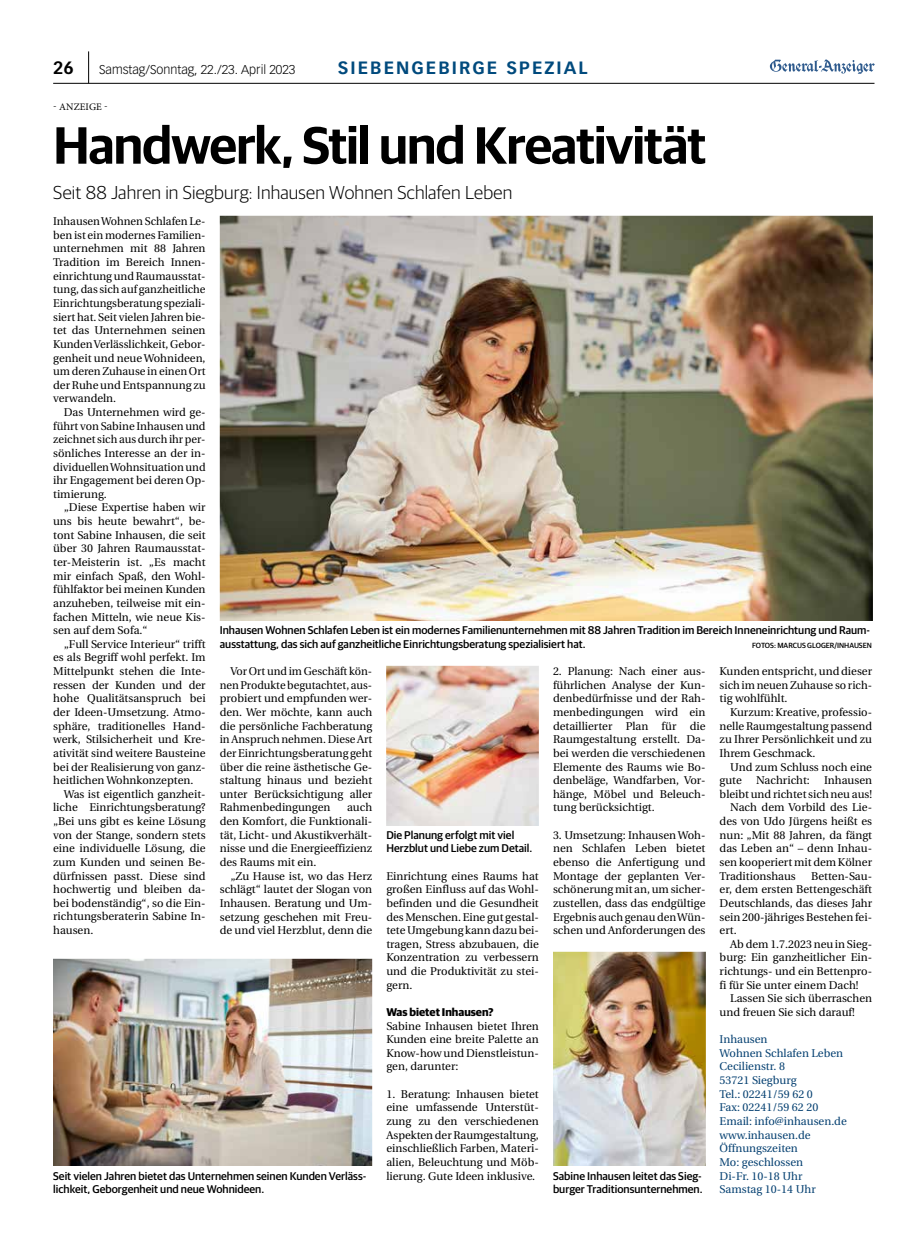
<style>
.page{position:relative;width:904px;height:1241px;background:#fff}
.page>*{position:absolute;margin:0;border:0;box-sizing:border-box;transform-origin:0 0}
.t1{font:600 52.5px "Gdn Sans";letter-spacing:-.025em;color:#000}
.t2{font:300 18.75px "Gdn Sans";letter-spacing:.01em;color:#000}
.t3{font:700 17.5px "Vectora LT";letter-spacing:.12em;color:#004a7d}
.t4{font:700 17.5px "Vectora LT";color:#000}
.t5{font:300 12.5px "Vectora LT";color:#000}
.t6{font:11.25px/13.6px "Utopia";color:#000;text-align:justify}
.t7{font:500 11.25px/13.6px "Gdn Sans";color:#000}
.t8{font:11.25px/13.6px "Utopia";color:#054071}
.t9{font:700 11.25px "Gdn Sans";color:#000}
.t10{font:10px "Minion Pro";letter-spacing:.01em;color:#000}
.t11{font:500 7.5px "Gdn Sans";color:#000}
</style>
<div class="page">
<img style="left:219px;top:215px;width:653px;height:406px">
<img style="left:53px;top:958px;width:320px;height:208px">
<img style="left:386px;top:665px;width:153px;height:161px">
<img style="left:553px;top:951px;width:153px;height:215px">
<hr style="left:53px;top:83px;width:821px;height:1px;background:#000">
<hr style="left:88px;top:51px;width:1px;height:32px;background:#000">
<svg style="left:769px;top:59px;width:105px;height:15px"></svg>
<h3 class="t4" style="left:53px;top:57px;width:22px">26</h3>
<p class="t5" style="left:99px;top:62px;width:198px">Samstag/Sonntag, 22./23. April 2023</p>
<h3 class="t3" style="left:338px;top:57px;width:251px">SIEBENGEBIRGE SPEZIAL</h3>
<p class="t10" style="left:53px;top:100px;width:56px">- ANZEIGE -</p>
<h1 class="t1" style="left:53px;top:115px;width:654px">Handwerk, Stil und Kreativität</h1>
<h2 class="t2" style="left:53px;top:182px;width:460px">Seit 88 Jahren in Siegburg: Inhausen Wohnen Schlafen Leben</h2>
<p class="t6" style="left:53px;top:215px;width:154px">Inhausen Wohnen Schlafen Le&shy;ben ist ein modernes Familien&shy;unternehmen mit 88 Jahren Tradition im Bereich Innen&shy;einrichtung und Raumausstat&shy;tung, das sich auf ganzheitliche Einrichtungsberatung speziali&shy;siert hat. Seit vielen Jahren bie&shy;tet das Unternehmen seinen Kunden Verlässlichkeit, Gebor&shy;genheit und neue Wohnideen, um deren Zuhause in einen Ort der Ruhe und Entspannung zu verwandeln.</p>
<p class="t6" style="left:53px;top:405px;width:154px;text-indent:11px">Das Unternehmen wird ge&shy;führt von Sabine Inhausen und zeichnet sich aus durch ihr per&shy;sönliches Interesse an der in&shy;dividuellen Wohnsituation und ihr Engagement bei deren Op&shy;timierung.</p>
<p class="t6" style="left:53px;top:501px;width:154px;text-indent:11px">„Diese Expertise haben wir uns bis heute bewahrt“, be&shy;tont Sabine Inhausen, die seit über 30 Jahren Raumausstat&shy;ter-Meisterin ist. „Es macht mir einfach Spaß, den Wohl&shy;fühlfaktor bei meinen Kunden anzuheben, teilweise mit ein&shy;fachen Mitteln, wie neue Kis&shy;sen auf dem Sofa.“</p>
<p class="t6" style="left:53px;top:637px;width:154px;text-indent:11px">„Full Service Interieur“ trifft es als Begriff wohl perfekt. Im Mittelpunkt stehen die Inte&shy;ressen der Kunden und der hohe Qualitätsanspruch bei der Ideen-Umsetzung. Atmo&shy;sphäre, traditionelles Hand&shy;werk, Stilsicherheit und Kre&shy;ativität sind weitere Bausteine bei der Realisierung von ganz&shy;heitlichen Wohnkonzepten.</p>
<p class="t6" style="left:53px;top:787px;width:154px;text-indent:11px">Was ist eigentlich ganzheit&shy;liche Einrichtungsberatung? „Bei uns gibt es keine Lösung von der Stange, sondern stets eine individuelle Lösung, die zum Kunden und seinen Be&shy;dürfnissen passt. Diese sind hochwertig und bleiben da&shy;bei bodenständig“, so die Ein&shy;richtungsberaterin Sabine In&shy;hausen.</p>
<p class="t7" style="left:220px;top:623px;width:652px">Inhausen Wohnen Schlafen Leben ist ein modernes Familienunternehmen mit 88 Jahren Tradition im Bereich Inneneinrichtung und Raum&shy;ausstattung, das sich auf ganzheitliche Einrichtungsberatung spezialisiert hat.</p>
<p class="t11" style="left:752px;top:640px;width:121px">FOTOS: MARCUS GLOGER/INHAUSEN</p>
<p class="t6" style="left:553px;top:664px;width:154px">2. Planung: Nach einer aus&shy;führlichen Analyse der Kun&shy;denbedürfnisse und der Rah&shy;menbedingungen wird ein detaillierter Plan für die Raumgestaltung erstellt. Da&shy;bei werden die verschiedenen Elemente des Raums wie Bo&shy;denbeläge, Wandfarben, Vor&shy;hänge, Möbel und Beleuch&shy;tung berücksichtigt.</p>
<p class="t6" style="left:553px;top:828px;width:154px">3. Umsetzung: Inhausen Woh&shy;nen Schlafen Leben bietet ebenso die Anfertigung und Montage der geplanten Ver&shy;schönerung mit an, um sicher&shy;zustellen, dass das endgültige Ergebnis auch genau den Wün&shy;schen und Anforderungen des</p>
<p class="t6" style="left:220px;top:664px;width:154px;text-indent:11px">Vor Ort und im Geschäft kön&shy;nen Produkte begutachtet, aus&shy;probiert und empfunden wer&shy;den. Wer möchte, kann auch die persönliche Fachberatung in Anspruch nehmen. Diese Art der Einrichtungsberatung geht über die reine ästhetische Ge&shy;staltung hinaus und bezieht unter Berücksichtigung aller Rahmenbedingungen</p>
<p class="t6" style="left:719px;top:664px;width:154px">Kunden entspricht, und dieser sich im neuen Zuhause so rich&shy;tig wohlfühlt.</p>
<p class="t6" style="left:719px;top:705px;width:154px;text-indent:11px">Kurzum: Kreative, professio&shy;nelle Raumgestaltung passend zu Ihrer Persönlichkeit und zu Ihrem Geschmack.</p>
<p class="t6" style="left:719px;top:760px;width:154px;text-indent:11px">Und zum Schluss noch eine gute</p>
<p class="t6" style="left:756px;top:773px;width:55px">Nachricht:</p>
<p class="t6" style="left:824px;top:773px;width:49px">Inhausen</p>
<p class="t6" style="left:719px;top:787px;width:154px">bleibt und richtet sich neu aus!</p>
<p class="t6" style="left:730px;top:800px;width:143px">Nach dem Vorbild des Lie-</p>
<p class="t6" style="left:719px;top:814px;width:154px">des von Udo Jürgens heißt es</p>
<p class="t6" style="left:719px;top:828px;width:154px">nun: „Mit 88 Jahren, da fängt</p>
<p class="t6" style="left:719px;top:841px;width:154px">das Leben an“ – denn Inhau-</p>
<p class="t6" style="left:719px;top:855px;width:154px">sen kooperiert mit dem Kölner</p>
<p class="t6" style="left:719px;top:869px;width:78px">Traditionshaus</p>
<p class="t6" style="left:220px;top:800px;width:154px;text-indent:127px">auch den Komfort, die Funktionali&shy;tät, Licht- und Akustikverhält&shy;nisse und die Energieeffizienz des Raums mit ein.</p>
<p class="t6" style="left:220px;top:869px;width:154px;text-indent:11px">„Zu Hause ist, wo das Herz schlägt“ lautet der Slogan von Inhausen. Beratung und Um&shy;setzung geschehen mit Freu&shy;de und viel Herzblut, denn die</p>
<p class="t6" style="left:386px;top:869px;width:154px">Einrichtung eines Raums hat großen Einfluss auf das Wohl&shy;befinden und die Gesundheit des Menschen. Eine gut gestal&shy;tete Umgebung kann dazu bei&shy;tragen, Stress abzubauen, die Konzentration zu verbessern und die Produktivität zu stei&shy;gern.</p>
<p class="t9" style="left:386px;top:1005px;width:109px">Was bietet Inhausen?</p>
<p class="t6" style="left:386px;top:1018px;width:154px">Sabine Inhausen bietet Ihren Kunden eine breite Palette an Know-how und Dienstleistun&shy;gen, darunter:</p>
<p class="t6" style="left:386px;top:1087px;width:154px">1. Beratung: Inhausen bietet eine umfassende Unterstüt&shy;zung zu den verschiedenen Aspekten der Raumgestaltung, einschließlich Farben, Materi&shy;alien, Beleuchtung und Möb&shy;lierung. Gute Ideen inklusive.</p>
<p class="t7" style="left:386px;top:827px;width:147px">Die Planung erfolgt mit viel<br>Herzblut und Liebe zum Detail.</p>
<p class="t6" style="left:719px;top:869px;width:154px;text-indent:91px">Betten-Sau&shy;er, dem ersten Bettengeschäft Deutschlands, das dieses Jahr sein 200-jähriges Bestehen fei&shy;ert.</p>
<p class="t6" style="left:719px;top:937px;width:154px;text-indent:11px">Ab dem 1.7.2023 neu in Sieg&shy;burg: Ein ganzheitlicher Ein&shy;richtungs- und ein Bettenpro&shy;fi für Sie unter einem Dach!</p>
<p class="t6" style="left:719px;top:991px;width:154px;text-indent:11px">Lassen Sie sich überraschen und freuen Sie sich darauf!</p>
<p class="t8" style="left:719px;top:1032px;width:129px">Inhausen<br>Wohnen Schlafen Leben<br>Cecilienstr. 8<br>53721 Siegburg<br>Tel.: 02241/59 62 0<br>Fax: 02241/59 62 20<br>Email: info@inhausen.de www.inhausen.de<br>Öffnungszeiten<br>Mo: geschlossen<br>Di-Fr. 10-18 Uhr<br>Samstag 10-14 Uhr</p>
<p class="t7" style="left:53px;top:1168px;width:315px">Seit vielen Jahren bietet das Unternehmen seinen Kunden Verläss&shy;lichkeit, Geborgenheit und neue Wohnideen.</p>
<p class="t7" style="left:553px;top:1168px;width:151px">Sabine Inhausen leitet das Sieg&shy;burger Traditionsunternehmen.</p>
</div>
